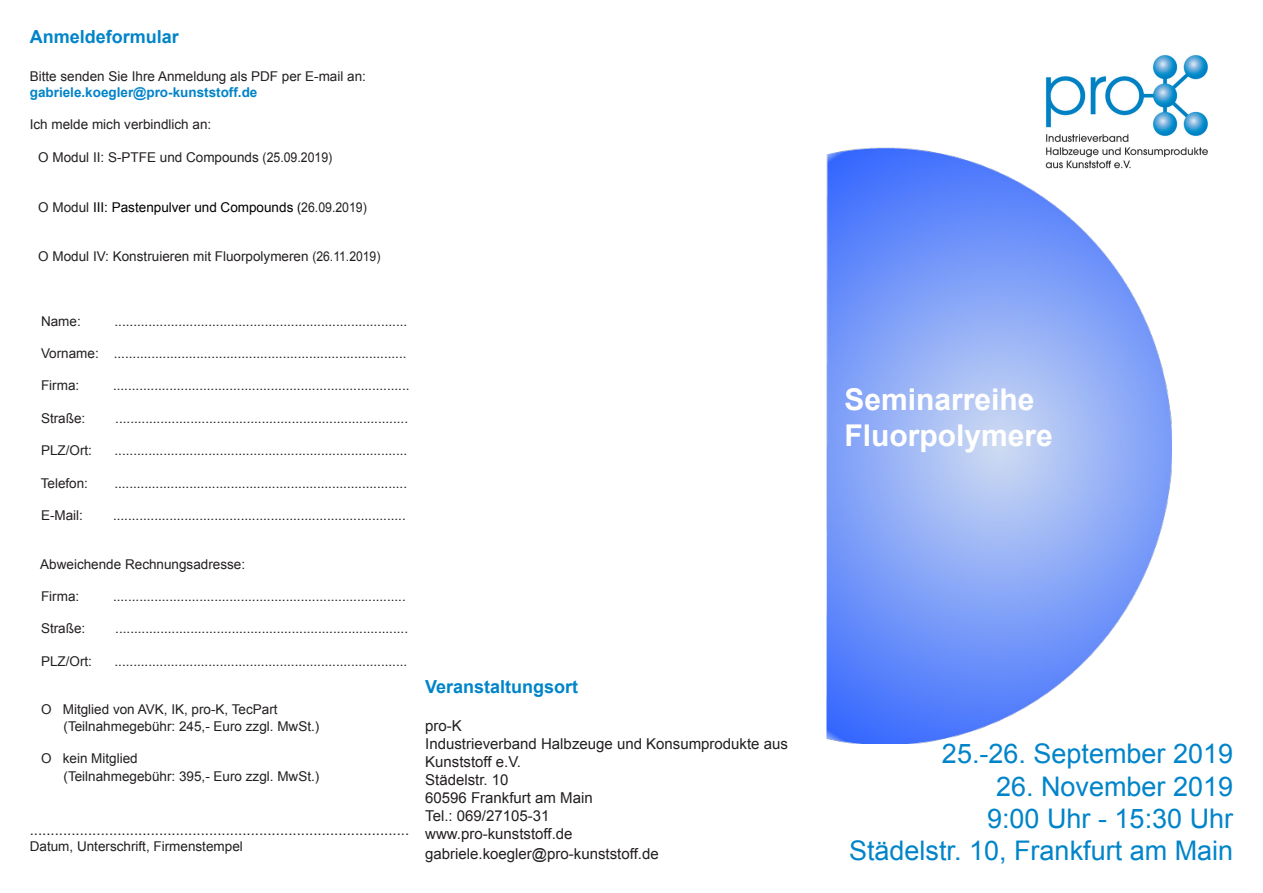
<style>
.page{position:relative;width:1263px;height:893px;background:#fff}
.page>*{position:absolute;margin:0;border:0;box-sizing:border-box;transform-origin:0 0}
.t1{font:700 30px "Arial";color:#fff}
.t2{font:27px "Arial";color:#0084c9}
.t3{font:700 18px "Arial";color:#0084c9}
.t4{font:15px/18px "Arial";color:#231f20}
.t5{font:13.5px "Arial";color:#231f20}
.t6{font:13.5px "Arial";color:#000}
.t7{font:700 13.5px "Arial";color:#0084c9}
.s1{color:#231f20}
</style>
<div class="page">
<img style="left:826px;top:148px;width:346px;height:595px">
<img style="left:1044px;top:55px;width:164px;height:114px">
<p class="t3" style="left:30px;top:25px;width:151px">Anmeldeformular</p>
<p class="t5" style="left:30px;top:67px;width:338px">Bitte senden Sie Ihre Anmeldung als PDF per E-mail an:</p>
<p class="t7" style="left:30px;top:83px;width:229px">gabriele.koegler@pro-kunststoff.de</p>
<p class="t5" style="left:30px;top:116px;width:183px">Ich melde mich verbindlich an:</p>
<p class="t5" style="left:38px;top:148px;width:296px">O Modul II: S-PTFE und Compounds (25.09.2019)</p>
<p class="t6" style="left:38px;top:198px;width:330px"><span class="s1">O Modul</span> III: Pastenpulver und Compounds (<span class="s1">26.09.2019)</span></p>
<p class="t5" style="left:38px;top:247px;width:344px">O Modul IV: Konstruieren mit Fluorpolymeren (26.11.2019)</p>
<p class="t5" style="left:41px;top:312px;width:41px">Name:</p>
<p class="t5" style="left:115px;top:312px;width:294px">..............................................................................</p>
<p class="t5" style="left:41px;top:344px;width:367px">Vorname: ..............................................................................</p>
<p class="t5" style="left:41px;top:377px;width:40px">Firma:</p>
<p class="t5" style="left:113px;top:377px;width:298px">...............................................................................</p>
<p class="t5" style="left:41px;top:409px;width:46px">Straße:</p>
<p class="t5" style="left:115px;top:409px;width:294px">..............................................................................</p>
<p class="t5" style="left:41px;top:441px;width:53px">PLZ/Ort:</p>
<p class="t5" style="left:115px;top:441px;width:294px">..............................................................................</p>
<p class="t5" style="left:41px;top:474px;width:49px">Telefon:</p>
<p class="t5" style="left:114px;top:474px;width:294px">..............................................................................</p>
<p class="t5" style="left:41px;top:506px;width:43px">E-Mail:</p>
<p class="t5" style="left:113px;top:506px;width:294px">..............................................................................</p>
<p class="t5" style="left:40px;top:555px;width:206px">Abweichende Rechnungsadresse:</p>
<p class="t5" style="left:41px;top:587px;width:40px">Firma:</p>
<p class="t5" style="left:113px;top:587px;width:294px">..............................................................................</p>
<p class="t5" style="left:41px;top:620px;width:46px">Straße:</p>
<p class="t5" style="left:115px;top:620px;width:294px">..............................................................................</p>
<p class="t5" style="left:41px;top:652px;width:53px">PLZ/Ort:</p>
<p class="t5" style="left:115px;top:652px;width:294px">..............................................................................</p>
<p class="t5" style="left:41px;top:701px;width:238px">O Mitglied von AVK, IK, pro-K, TecPart</p>
<p class="t5" style="left:64px;top:717px;width:257px">(Teilnahmegebühr: 245,- Euro zzgl. MwSt.)</p>
<p class="t5" style="left:41px;top:749px;width:98px">O kein Mitglied</p>
<p class="t5" style="left:64px;top:767px;width:257px">(Teilnahmegebühr: 395,- Euro zzgl. MwSt.)</p>
<p class="t4" style="left:30px;top:821px;width:381px">...........................................................................................</p>
<p class="t5" style="left:30px;top:837px;width:215px">Datum, Unterschrift, Firmenstempel</p>
<p class="t3" style="left:425px;top:675px;width:155px">Veranstaltungsort</p>
<p class="t4" style="left:425px;top:717px;width:38px">pro-K</p>
<p class="t4" style="left:425px;top:735px;width:364px">Industrieverband Halbzeuge und Konsumprodukte aus<br>Kunststoff e.V.</p>
<p class="t4" style="left:425px;top:771px;width:85px">Städelstr. 10</p>
<p class="t4" style="left:425px;top:789px;width:169px">60596 Frankfurt am Main</p>
<p class="t4" style="left:425px;top:807px;width:126px">Tel.: 069/27105-31</p>
<p class="t4" style="left:425px;top:825px;width:149px">www.pro-kunststoff.de</p>
<p class="t4" style="left:425px;top:845px;width:235px">gabriele.koegler@pro-kunststoff.de</p>
<p class="t1" style="left:844px;top:379px;width:192px">Seminarreihe</p>
<p class="t1" style="left:844px;top:415px;width:210px">Fluorpolymere</p>
<p class="t2" style="left:942px;top:736px;width:293px">25.-26. September 2019</p>
<p class="t2" style="left:996px;top:768px;width:239px">26. November 2019</p>
<p class="t2" style="left:987px;top:801px;width:248px">9:00 Uhr - 15:30 Uhr</p>
<p class="t2" style="left:849px;top:833px;width:386px">Städelstr. 10, Frankfurt am Main</p>
</div>
